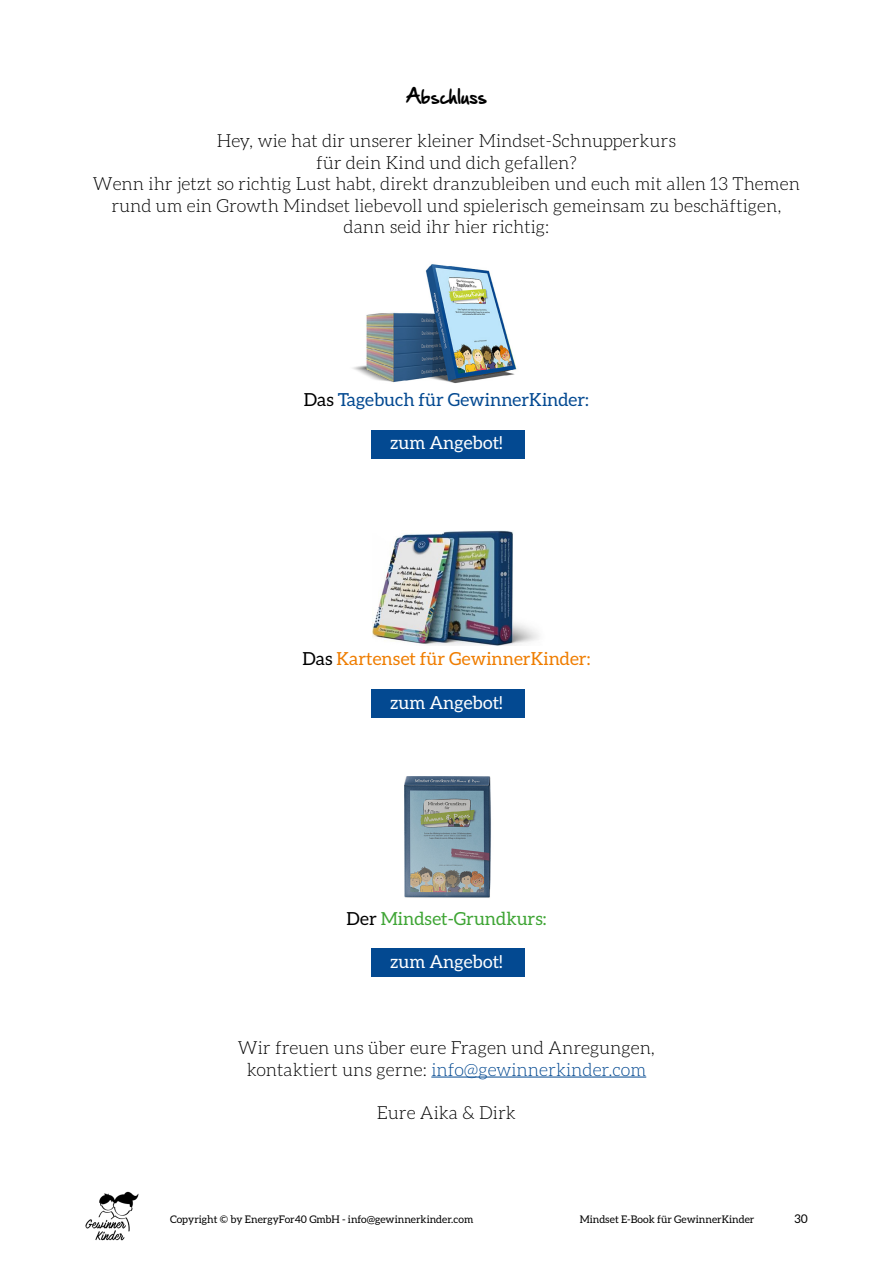
<style>
.page{position:relative;width:893px;height:1263px;background:#fff}
.page>*{position:absolute;margin:0;border:0;box-sizing:border-box;transform-origin:0 0}
.t1{font:24px "Hand Of Sean Pro";color:#000}
.t2{font:300 18px/21.6px "Aleo";color:#000;text-align:center}
.t3{font:18px "Aleo";color:#fff}
.t4{font:18px "Aleo";color:#ef7d00}
.t5{font:18px "Aleo";color:#034991}
.t6{font:18px "Aleo";color:#3fa535}
.t7{font:12px "Aleo";color:#000}
.t8{font:10.5px "Aleo";color:#000}
.s1{color:#000}
.s2{color:#034991}
</style>
<div class="page">
<img style="left:85px;top:1191px;width:54px;height:50px">
<div style="left:371px;top:689px;width:153px;height:28px;background:#034991"></div>
<div style="left:371px;top:948px;width:153px;height:28px;background:#034991"></div>
<div style="left:371px;top:430px;width:153px;height:29px;background:#034991"></div>
<hr style="left:431px;top:1077px;width:215px;height:1px;background:#034991">
<img style="left:353px;top:264px;width:164px;height:119px">
<img style="left:372px;top:530px;width:167px;height:115px">
<img style="left:404px;top:777px;width:87px;height:121px">
<h1 class="t1" style="left:406px;top:81px;width:83px">Abschluss</h1>
<p class="t2" style="left:93px;top:130px;width:709px">Hey, wie hat dir unserer kleiner Mindset-Schnupperkurs<br>für dein Kind und dich gefallen?<br>Wenn ihr jetzt so richtig Lust habt, direkt dranzubleiben und euch mit allen 13 Themen rund um ein Growth Mindset liebevoll und spielerisch gemeinsam zu beschäftigen, dann seid ihr hier richtig:</p>
<p class="t5" style="left:304px;top:390px;width:287px"><span class="s1">Das</span> Tagebuch für GewinnerKinder:</p>
<p class="t3" style="left:390px;top:433px;width:114px">zum Angebot!</p>
<p class="t4" style="left:302px;top:649px;width:289px"><span class="s1">Das</span> Kartenset für GewinnerKinder:</p>
<p class="t3" style="left:390px;top:692px;width:114px">zum Angebot!</p>
<p class="t6" style="left:346px;top:908px;width:202px"><span class="s1">Der</span> Mindset-Grundkurs:</p>
<p class="t3" style="left:390px;top:951px;width:114px">zum Angebot!</p>
<p class="t2" style="left:238px;top:1037px;width:419px">Wir freuen uns über eure Fragen und Anregungen, kontaktiert uns gerne: <span class="s2">info@gewinnerkinder.com</span></p>
<p class="t2" style="left:377px;top:1102px;width:141px">Eure Aika &amp; Dirk</p>
<p class="t8" style="left:170px;top:1213px;width:305px">Copyright © by EnergyFor40 GmbH - info@gewinnerkinder.com</p>
<p class="t8" style="left:580px;top:1213px;width:176px">Mindset E-Book für GewinnerKinder</p>
<p class="t7" style="left:794px;top:1212px;width:15px">30</p>
</div>
